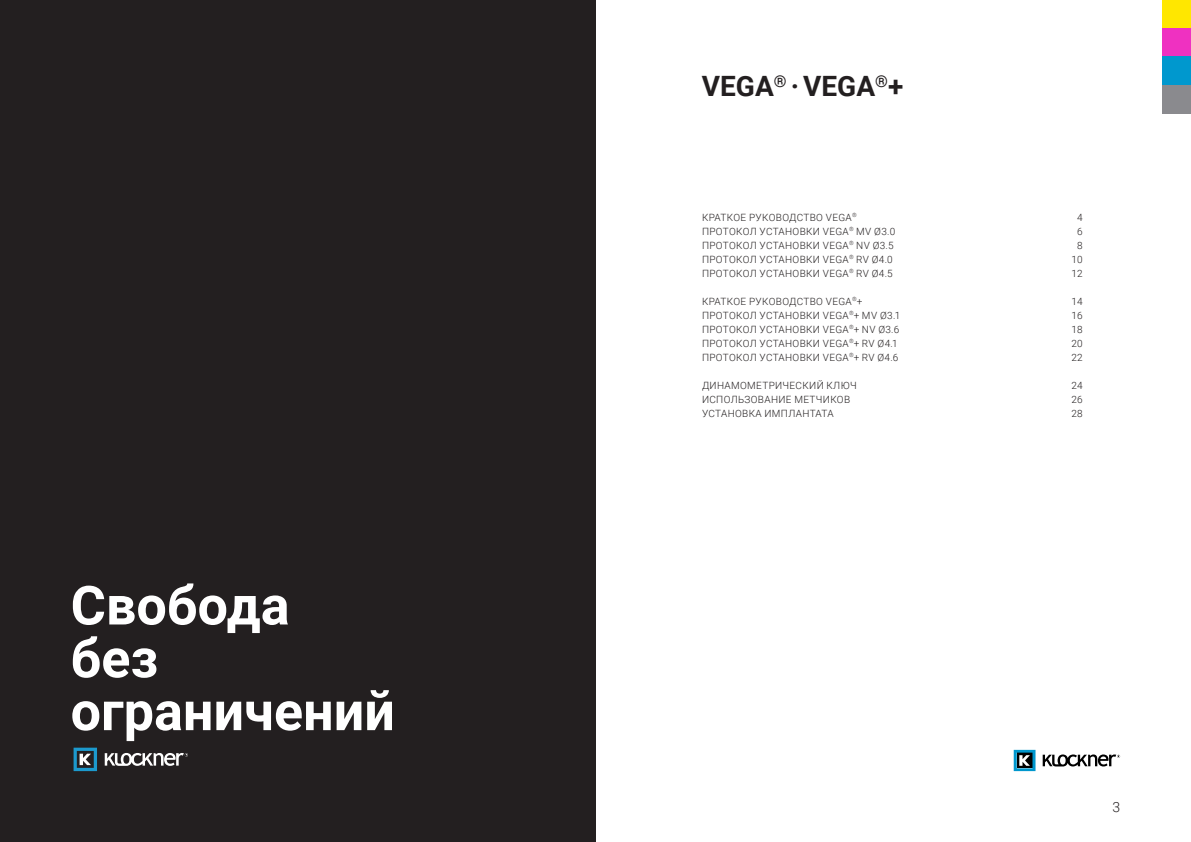
<style>
.page{position:relative;width:1191px;height:842px;background:#fff}
.page>*{position:absolute;margin:0;border:0;box-sizing:border-box;transform-origin:0 0}
.t1{font:700 53.9px/52.8px "Roboto";color:#fff}
.NOMBRE_PRODUCTO{font:700 28px "Roboto";color:#231f20}
.NUM_PAG_IZQ{font:300 14px "Roboto";color:#231f20}
.t2{font:300 10px "Roboto";letter-spacing:.035em;color:#231f20}
</style>
<div class="page">
<div style="left:0;top:0;width:595px;height:842px;background:#231f20"></div>
<svg style="left:1013px;top:750px;width:22px;height:21px"></svg>
<svg style="left:1042px;top:754px;width:78px;height:12px"></svg>
<svg style="left:74px;top:748px;width:23px;height:23px"></svg>
<svg style="left:105px;top:753px;width:83px;height:13px"></svg>
<div style="left:1162px;top:0;width:29px;height:28px;background:#ffe700"></div>
<div style="left:1162px;top:28px;width:29px;height:29px;background:#ef31c1"></div>
<div style="left:1162px;top:57px;width:29px;height:28px;background:#0098ce"></div>
<div style="left:1162px;top:85px;width:29px;height:28px;background:#8a8a8e"></div>
<p class="t1" style="left:71px;top:585px;width:326px">Свобода<br>без ограничений</p>
<p class="NOMBRE_PRODUCTO" style="left:702px;top:67px;width:203px">VEGA<sup>®</sup> ·VEGA<sup>®</sup>+</p>
<p class="t2" style="left:702px;top:210px;width:156px">КРАТКОЕ РУКОВОДСТВО VEGA<sup>®</sup></p>
<p class="t2" style="left:1077px;top:210px;width:7px">4</p>
<p class="t2" style="left:702px;top:224px;width:195px">ПРОТОКОЛ УСТАНОВКИ VEGA<sup>®</sup> MV Ø3.0</p>
<p class="t2" style="left:1077px;top:224px;width:7px">6</p>
<p class="t2" style="left:702px;top:238px;width:193px">ПРОТОКОЛ УСТАНОВКИ VEGA<sup>®</sup> NV Ø3.5</p>
<p class="t2" style="left:1077px;top:238px;width:7px">8</p>
<p class="t2" style="left:702px;top:252px;width:192px">ПРОТОКОЛ УСТАНОВКИ VEGA<sup>®</sup> RV Ø4.0</p>
<p class="t2" style="left:1071px;top:252px;width:13px">10</p>
<p class="t2" style="left:702px;top:266px;width:192px">ПРОТОКОЛ УСТАНОВКИ VEGA<sup>®</sup> RV Ø4.5</p>
<p class="t2" style="left:1071px;top:266px;width:13px">12</p>
<p class="t2" style="left:702px;top:294px;width:162px">КРАТКОЕ РУКОВОДСТВО VEGA<sup>®</sup>+</p>
<p class="t2" style="left:1071px;top:294px;width:13px">14</p>
<p class="t2" style="left:702px;top:308px;width:200px">ПРОТОКОЛ УСТАНОВКИ VEGA<sup>®</sup>+ MV Ø3.1</p>
<p class="t2" style="left:1071px;top:308px;width:13px">16</p>
<p class="t2" style="left:702px;top:322px;width:199px">ПРОТОКОЛ УСТАНОВКИ VEGA<sup>®</sup>+ NV Ø3.6</p>
<p class="t2" style="left:1071px;top:322px;width:13px">18</p>
<p class="t2" style="left:702px;top:336px;width:197px">ПРОТОКОЛ УСТАНОВКИ VEGA<sup>®</sup>+ RV Ø4.1</p>
<p class="t2" style="left:1071px;top:336px;width:13px">20</p>
<p class="t2" style="left:702px;top:350px;width:198px">ПРОТОКОЛ УСТАНОВКИ VEGA<sup>®</sup>+ RV Ø4.6</p>
<p class="t2" style="left:1071px;top:350px;width:13px">22</p>
<p class="t2" style="left:702px;top:378px;width:156px">ДИНАМОМЕТРИЧЕСКИЙ КЛЮЧ</p>
<p class="t2" style="left:1071px;top:378px;width:13px">24</p>
<p class="t2" style="left:702px;top:392px;width:150px">ИСПОЛЬЗОВАНИЕ МЕТЧИКОВ</p>
<p class="t2" style="left:1071px;top:392px;width:13px">26</p>
<p class="t2" style="left:702px;top:406px;width:133px">УСТАНОВКА ИМПЛАНТАТА</p>
<p class="t2" style="left:1071px;top:406px;width:13px">28</p>
<p class="NUM_PAG_IZQ" style="left:1112px;top:797px;width:9px">3</p>
</div>
